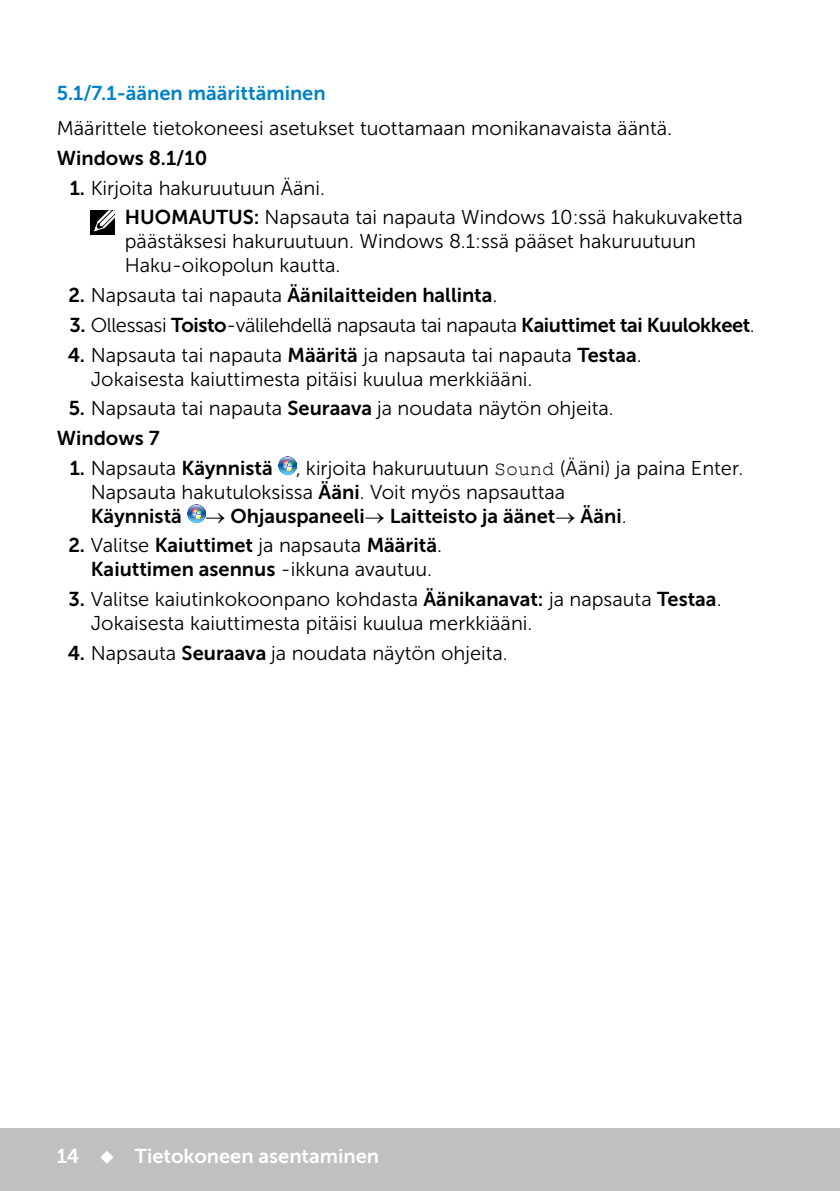
<style>
.page{position:relative;width:840px;height:1191px;background:#fff}
.page>*{position:absolute;margin:0;border:0;box-sizing:border-box;transform-origin:0 0}
.Note_indent{font:20px/24px "Museo Sans For Dell 300";color:#000}
.Paragraph{font:20px/24px "Museo Sans For Dell 700";color:#000}
.Note_indent-2{font:20px "Museo Sans For Dell 300";letter-spacing:-.02em;color:#000}
.Paragraph-2{font:20px "Museo Sans For Dell 300";color:#000}
.Head3{font:20px "Museo Sans For Dell 700";color:#0081c6}
.t1{font:20px "Museo Sans For Dell 700";color:#fff}
.s1{font-family:"Museo Sans For Dell 700"}
.s2{font-family:"Museo Sans For Dell 300"}
.s3{font-family:"Courier New"}
</style>
<div class="page">
<div style="left:0;top:1128px;width:839px;height:63px;background:#bec0c2"></div>
<img style="left:278px;top:456px;width:18px;height:18px">
<img style="left:187px;top:504px;width:18px;height:18px">
<div style="left:91px;top:210px;width:24px;height:25px;background:#000"></div>
<svg style="left:94px;top:210px;width:21px;height:22px"></svg>
<p class="Head3" style="left:57px;top:82px;width:270px">5.1/7.1-äänen määrittäminen</p>
<p class="Paragraph-2" style="left:57px;top:118px;width:616px">Määrittele tietokoneesi asetukset tuottamaan monikanavaista ääntä.</p>
<p class="Paragraph" style="left:57px;top:146px;width:152px">Windows 8.1/10</p>
<p class="Note_indent" style="left:70px;top:176px;width:257px"><span class="s1">1.</span> Kirjoita hakuruutuun Ääni.</p>
<p class="Note_indent" style="left:125px;top:206px;width:619px"><span class="s1">HUOMAUTUS:</span> Napsauta tai napauta Windows 10:ssä hakukuvaketta päästäksesi hakuruutuun. Windows 8.1:ssä pääset hakuruutuun<br>Haku-oikopolun kautta.</p>
<p class="Paragraph" style="left:68px;top:283px;width:430px">2. <span class="s2">Napsauta tai napauta</span> Äänilaitteiden hallinta<span class="s2">.</span></p>
<p class="Note_indent-2" style="left:69px;top:314px;width:686px"><span class="s1">3.</span> Ollessasi <span class="s1">Toisto</span>-välilehdellä napsauta tai napauta <span class="s1">Kaiuttimet tai Kuulokkeet</span>.</p>
<p class="Note_indent" style="left:91px;top:343px;width:552px;text-indent:-23px"><span class="s1">4.</span> Napsauta tai napauta <span class="s1">Määritä</span> ja napsauta tai napauta <span class="s1">Testaa</span>.<br>Jokaisesta kaiuttimesta pitäisi kuulua merkkiääni.</p>
<p class="Note_indent" style="left:69px;top:396px;width:546px"><span class="s1">5.</span> Napsauta tai napauta <span class="s1">Seuraava</span> ja noudata näytön ohjeita.</p>
<p class="Paragraph" style="left:57px;top:426px;width:104px">Windows 7</p>
<p class="Note_indent" style="left:91px;top:456px;width:653px;text-indent:-21px"><span class="s1">1.</span> Napsauta <span class="s1">Käynnistä</span> , kirjoita hakuruutuun <span class="s3">Sound</span> (Ääni) ja paina Enter.<br>Napsauta hakutuloksissa <span class="s1">Ääni</span>. Voit myös napsauttaa<br><span class="s1">Käynnistä</span> → <span class="s1">Ohjauspaneeli</span>→ <span class="s1">Laitteisto ja äänet</span>→ <span class="s1">Ääni</span>.</p>
<p class="Paragraph" style="left:91px;top:533px;width:352px;text-indent:-22px">2. <span class="s2">Valitse</span> Kaiuttimet <span class="s2">ja napsauta</span> Määritä<span class="s2">.<br></span>Kaiuttimen asennus <span class="s2">-ikkuna avautuu.</span></p>
<p class="Note_indent" style="left:91px;top:587px;width:632px;text-indent:-22px"><span class="s1">3.</span> Valitse kaiutinkokoonpano kohdasta <span class="s1">Äänikanavat:</span> ja napsauta <span class="s1">Testaa</span>.<br>Jokaisesta kaiuttimesta pitäisi kuulua merkkiääni.</p>
<p class="Note_indent" style="left:68px;top:641px;width:441px"><span class="s1">4.</span> Napsauta <span class="s1">Seuraava</span> ja noudata näytön ohjeita.</p>
<p class="t1" style="left:57px;top:1144px;width:324px">14 ◆ Tietokoneen asentaminen</p>
</div>
